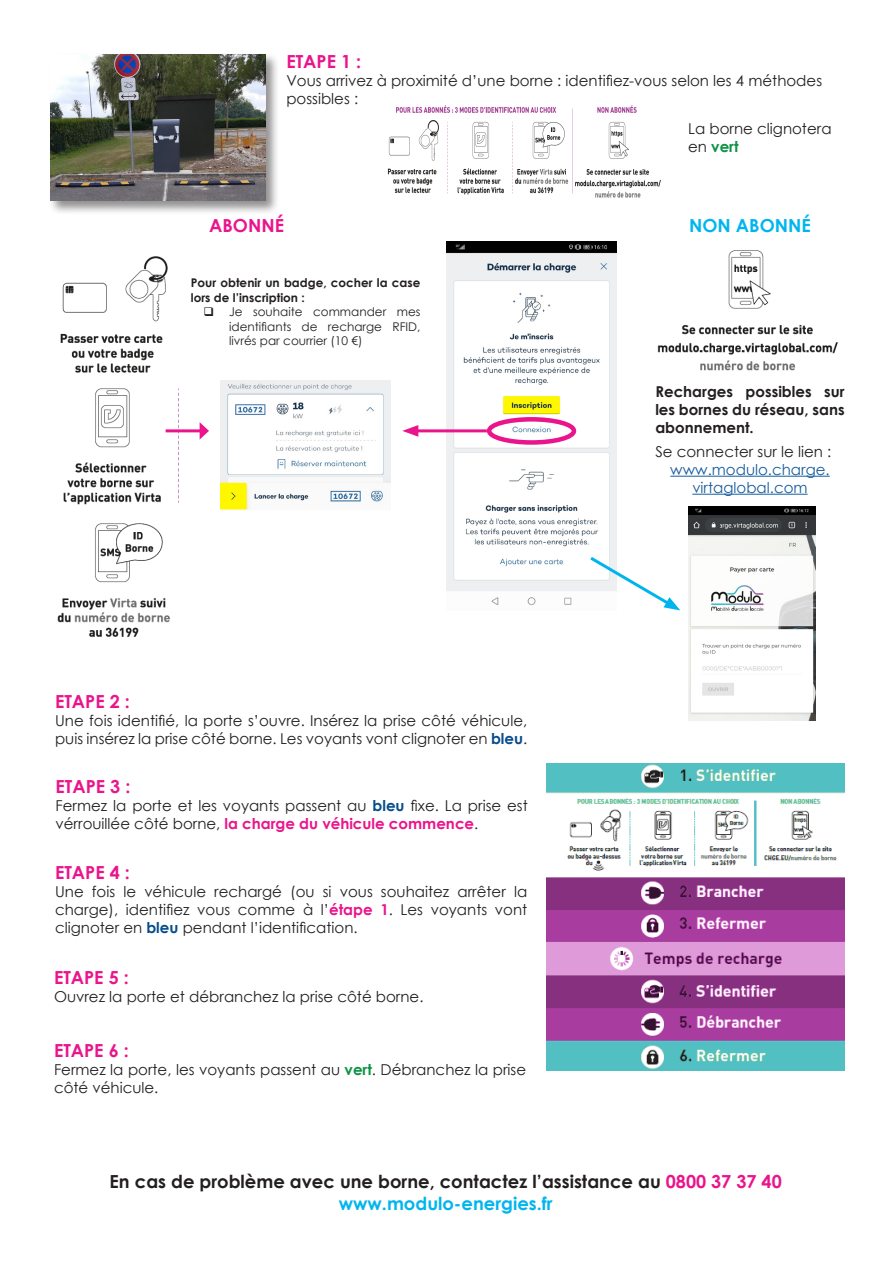
<style>
.page{position:relative;width:893px;height:1263px;background:#fff}
.page>*{position:absolute;margin:0;border:0;box-sizing:border-box;transform-origin:0 0}
.t1{font:700 18px "Century Gothic";color:#231f20}
.t2{font:700 18px "Century Gothic";color:#ea148c}
.t3{font:700 18px "Century Gothic";color:#00b5ee}
.t4{font:15px/18px "Century Gothic";color:#231f20}
.t5{font:700 15px/18px "Century Gothic";color:#231f20;text-align:justify}
.t6{font:15px/18px "Century Gothic";color:#175d9e;text-align:center}
.t7{font:12px/14.4px "Century Gothic";color:#231f20;text-align:justify}
.t8{font:700 12px/14.4px "Century Gothic";color:#231f20}
.s1{font-weight:700;color:#0d9344}
.s2{font-weight:700;color:#074d8d}
.s3{font-weight:700;color:#ea148c}
.s4{color:#ea148c}
</style>
<div class="page">
<div style="left:48px;top:52px;width:231px;height:163px;background:#231f20;opacity:.5"></div>
<img style="left:50px;top:54px;width:215px;height:147px">
<img style="left:387px;top:105px;width:274px;height:93px">
<img style="left:547px;top:763px;width:298px;height:308px">
<img style="left:60px;top:256px;width:108px;height:117px">
<img style="left:63px;top:388px;width:116px;height:117px">
<img style="left:57px;top:523px;width:113px;height:114px">
<img style="left:657px;top:250px;width:181px;height:121px">
<img style="left:446px;top:242px;width:171px;height:363px">
<hr style="left:670px;top:476px;width:160px;height:1px;background:#175d9e">
<hr style="left:692px;top:494px;width:116px;height:1px;background:#175d9e">
<div style="left:487px;top:417px;width:89px;height:28px;border:4px solid #ea148c;border-radius:50%"></div>
<hr style="left:413px;top:429px;width:74px;height:3px;background:#ea148c">
<svg style="left:402px;top:425px;width:16px;height:12px"></svg>
<img style="left:688px;top:506px;width:128px;height:215px">
<svg style="left:587px;top:554px;width:93px;height:56px"></svg>
<img style="left:221px;top:380px;width:170px;height:130px">
<hr style="left:166px;top:429px;width:36px;height:3px;background:#ea148c">
<svg style="left:200px;top:422px;width:9px;height:17px"></svg>
<p class="t2" style="left:286px;top:47px;width:76px">ETAPE 1 :</p>
<p class="t4" style="left:286px;top:71px;width:537px">Vous arrivez à proximité d’une borne : identifiez-vous selon les 4 méthodes possibles :</p>
<p class="t4" style="left:688px;top:120px;width:145px">La borne clignotera en <span class="s1">vert</span></p>
<p class="t2" style="left:209px;top:212px;width:76px">ABONNÉ</p>
<p class="t3" style="left:689px;top:212px;width:123px">NON ABONNÉ</p>
<p class="t8" style="left:191px;top:275px;width:231px">Pour obtenir un badge, cocher la case lors de l’inscription :</p>
<p class="t7" style="left:229px;top:304px;width:193px">Je souhaite commander mes identifiants de recharge RFID, livrés par courrier (10 €)</p>
<p class="t2" style="left:55px;top:688px;width:76px">ETAPE 2 :</p>
<p class="t4" style="left:55px;top:711px;width:474px">Une fois identifié, la porte s’ouvre. Insérez la prise côté véhicule, puis insérez la prise côté borne. Les voyants vont clignoter en <span class="s2">bleu</span>.</p>
<p class="t2" style="left:56px;top:773px;width:76px">ETAPE 3 :</p>
<p class="t4" style="left:56px;top:797px;width:474px">Fermez la porte et les voyants passent au <span class="s2">bleu</span> fixe. La prise est vérrouillée côté borne, <span class="s3">la charge du véhicule commence</span>.</p>
<p class="t2" style="left:55px;top:858px;width:76px">ETAPE 4 :</p>
<p class="t4" style="left:55px;top:882px;width:474px;text-align:justify">Une fois le véhicule rechargé (ou si vous souhaitez arrêter la charge), identifiez vous comme à l’<span class="s3">étape 1</span>. Les voyants vont clignoter en <span class="s2">bleu</span> pendant l’identification.</p>
<p class="t2" style="left:54px;top:964px;width:76px">ETAPE 5 :</p>
<p class="t4" style="left:54px;top:988px;width:371px">Ouvrez la porte et débranchez la prise côté borne.</p>
<p class="t2" style="left:54px;top:1037px;width:76px">ETAPE 6 :</p>
<p class="t4" style="left:54px;top:1060px;width:474px">Fermez la porte, les voyants passent au <span class="s1">vert</span>. Débranchez la prise côté véhicule.</p>
<p class="t5" style="left:655px;top:382px;width:191px">Recharges possibles sur les bornes du réseau, sans abonnement.</p>
<p class="t4" style="left:655px;top:442px;width:177px">Se connecter sur le lien :</p>
<p class="t6" style="left:670px;top:460px;width:161px">www.modulo.charge. virtaglobal.com</p>
<p class="t1" style="left:110px;top:1168px;width:674px">En cas de problème avec une borne, contactez l’assistance au <span class="s4">0800 37 37 40</span></p>
<p class="t3" style="left:339px;top:1189px;width:215px">www.modulo-energies.fr</p>
</div>
